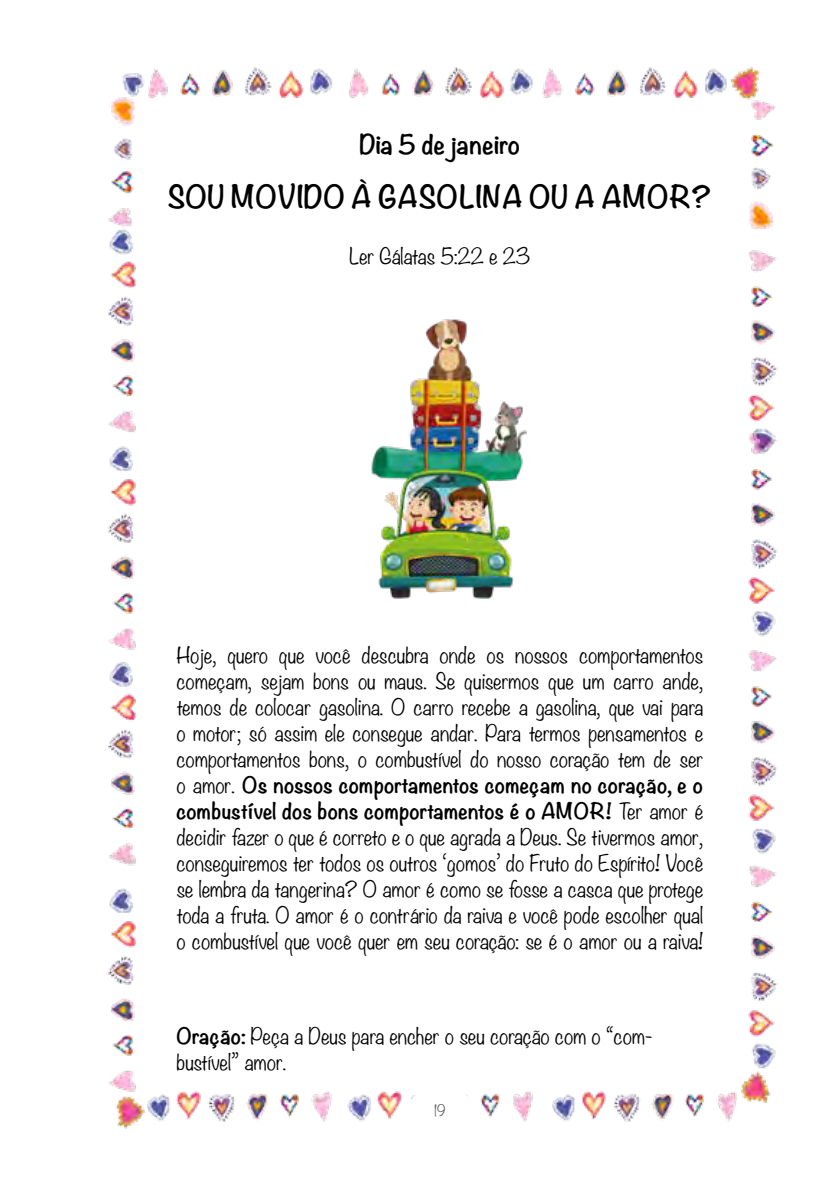
<style>
.page{position:relative;width:840px;height:1191px;background:#fff}
.page>*{position:absolute;margin:0;border:0;box-sizing:border-box;transform-origin:0 0}
.t1{font:700 28px "Noteworthy";color:#000}
.t2{font:700 24px "Noteworthy";color:#000}
.t3{font:300 20px/26px "Noteworthy";color:#000;text-align:justify}
.t4{font:300 14px "Noteworthy";color:#58595b}
.s1{font-weight:700}
</style>
<div class="page">
<img style="left:108px;top:67px;width:670px;height:1062px">
<div style="left:405px;top:1087px;width:71px;height:51px;background:#fff;border-radius:50%"></div>
<img style="left:307px;top:314px;width:270px;height:291px">
<p class="t2" style="left:359px;top:123px;width:162px">Dia 5 de janeiro</p>
<h1 class="t1" style="left:168px;top:172px;width:545px">SOU MOVIDO À GASOLINA OU A AMOR?</h1>
<p class="t3" style="left:349px;top:242px;width:182px">Ler Gálatas 5:22 e 23</p>
<p class="t3" style="left:176px;top:641px;width:528px">Hoje, quero que você descubra onde os nossos comportamentos começam, sejam bons ou maus. Se quisermos que um carro ande, temos de colocar gasolina. O carro recebe a gasolina, que vai para o motor; só assim ele consegue andar. Para termos pensamentos e comportamentos bons, o combustível do nosso coração tem de ser o amor. <span class="s1">Os nossos comportamentos começam no coração, e o combustível dos bons comportamentos é o AMOR!</span> Ter amor é decidir fazer o que é correto e o que agrada a Deus. Se tivermos amor, conseguiremos ter todos os outros ‘gomos’ do Fruto do Espírito! Você se lembra da tangerina? O amor é como se fosse a casca que protege toda a fruta. O amor é o contrário da raiva e você pode escolher qual o combustível que você quer em seu coração: se é o amor ou a raiva!</p>
<p class="t3" style="left:176px;top:1022px;width:477px"><span class="s1">Oração:</span> Peça a Deus para encher o seu coração com o “com&shy;bustível” amor.</p>
<p class="t4" style="left:434px;top:1097px;width:13px">19</p>
</div>
